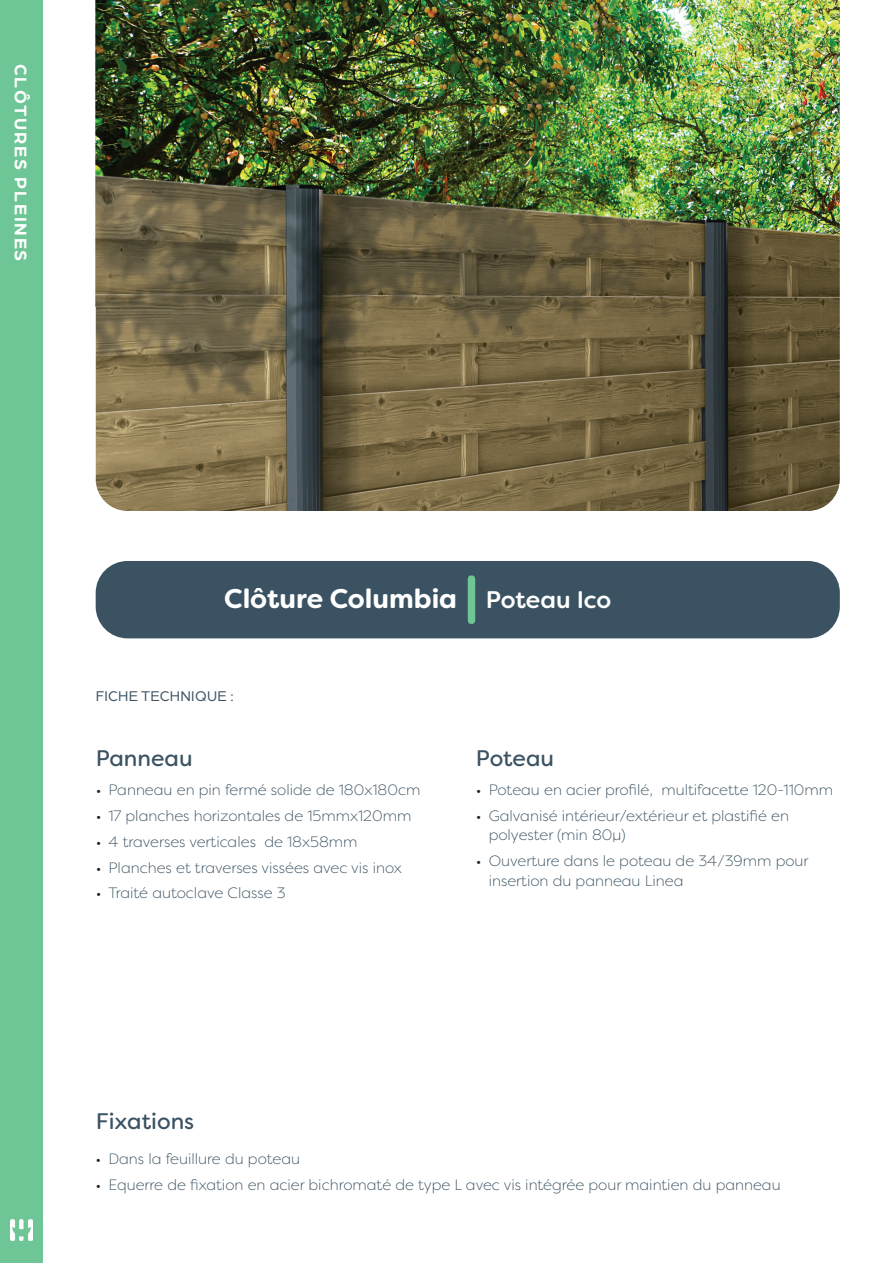
<style>
.page{position:relative;width:893px;height:1263px;background:#fff}
.page>*{position:absolute;margin:0;border:0;box-sizing:border-box;transform-origin:0 0}
.t1{font:700 27px "Filson Soft";color:#fff}
.t2{font:22.5px "Filson Soft";color:#3b5262}
.t3{font:700 18px "Arboria";letter-spacing:.1em;color:#fff}
.t4{font:300 15px/19.5px "Filson Pro";color:#3b5262}
.t5{font:15px "Arboria";letter-spacing:.02em;color:#3b5262}
.s1{font-weight:500;font-size:24px}
.s2{color:#231f20}
</style>
<div class="page">
<div style="left:96px;top:561px;width:744px;height:77px;background:#3b5262;border-radius:32px"></div>
<svg style="left:468px;top:575px;width:7px;height:49px"></svg>
<div style="left:0;top:0;width:43px;height:1263px;background:#6ec595"></div>
<img style="left:10px;top:1220px;width:22px;height:20px">
<img style="left:96px;top:0;width:744px;height:511px">
<p class="t3" style="left:33px;top:64px;width:199px;rotate:90deg">CLÔTURES PLEINES</p>
<h1 class="t1" style="left:224px;top:581px;width:389px">Clôture Columbia <span class="s1">Poteau Ico</span></h1>
<p class="t5" style="left:96px;top:686px;width:140px">FICHE TECHNIQUE :</p>
<h2 class="t2" style="left:96px;top:743px;width:99px">Panneau</h2>
<p class="t4" style="left:96px;top:780px;width:326px"><span class="s2">•</span> Panneau en pin fermé solide de 180x180cm</p>
<p class="t4" style="left:96px;top:805px;width:317px"><span class="s2">•</span> 17 planches horizontales de 15mmx120mm</p>
<p class="t4" style="left:96px;top:831px;width:263px"><span class="s2">•</span> 4 traverses verticales de 18x58mm</p>
<p class="t4" style="left:96px;top:857px;width:308px"><span class="s2">•</span> Planches et traverses vissées avec vis inox</p>
<p class="t4" style="left:96px;top:883px;width:191px"><span class="s2">•</span> Traité autoclave Classe 3</p>
<h2 class="t2" style="left:476px;top:743px;width:80px">Poteau</h2>
<p class="t4" style="left:476px;top:780px;width:359px"><span class="s2">•</span> Poteau en acier profilé, multifacette 120-110mm</p>
<p class="t4" style="left:489px;top:805px;width:302px;text-indent:-13px"><span class="s2">•</span> Galvanisé intérieur/extérieur et plastifié en polyester (min 80µ)</p>
<p class="t4" style="left:489px;top:851px;width:321px;text-indent:-13px"><span class="s2">•</span> Ouverture dans le poteau de 34/39mm pour insertion du panneau Linea</p>
<h2 class="t2" style="left:96px;top:1106px;width:100px">Fixations</h2>
<p class="t4" style="left:96px;top:1149px;width:206px"><span class="s2">•</span> Dans la feuillure du poteau</p>
<p class="t4" style="left:96px;top:1175px;width:686px"><span class="s2">•</span> Equerre de fixation en acier bichromaté de type L avec vis intégrée pour maintien du panneau</p>
</div>
